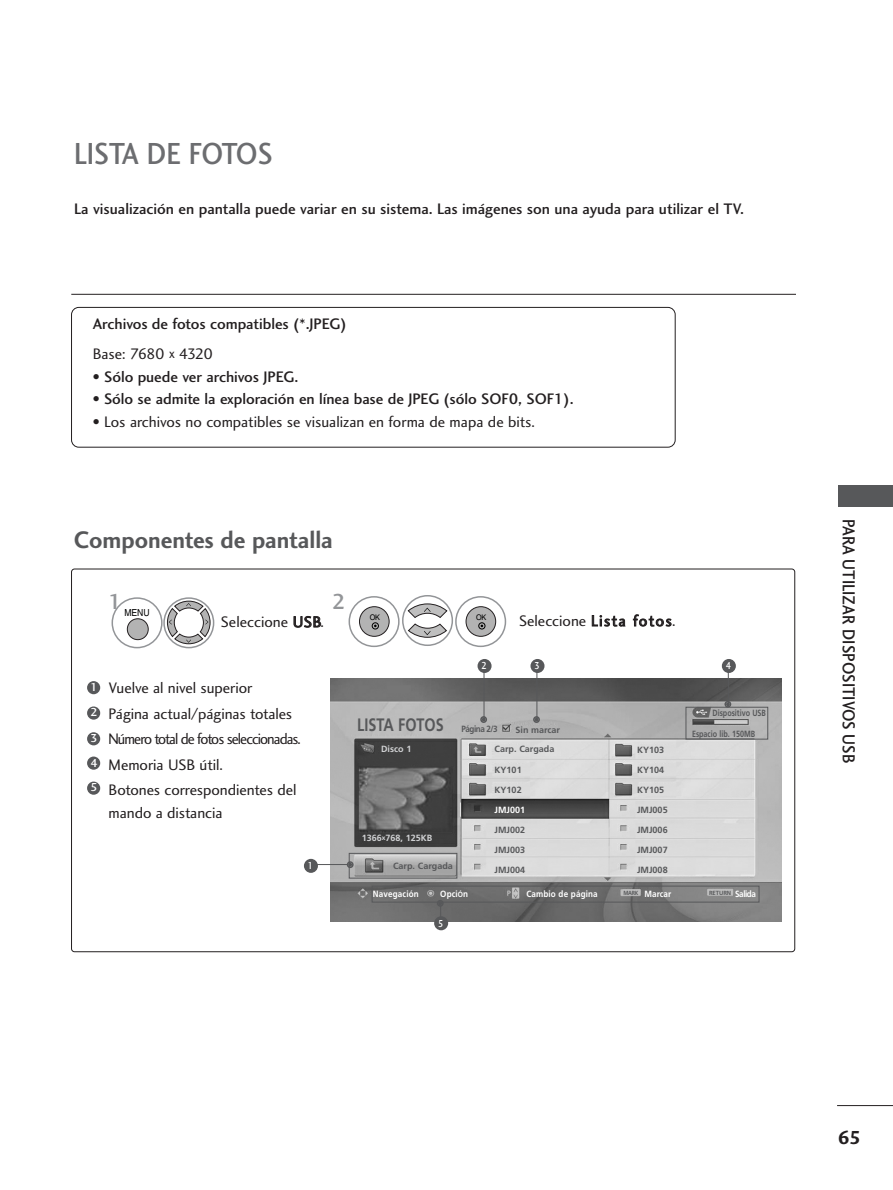
<style>
.page{position:relative;width:893px;height:1190px;background:#fff}
.page>*{position:absolute;margin:0;border:0;box-sizing:border-box;transform-origin:0 0}
.t1{font:31.5px "Charlotte Sans Medium Plain";letter-spacing:-.015em;color:#6c6d70;scale:.9 1}
.t2{font:24.75px "Charlotte Sans Bold Plain";color:#57585a;scale:.95 1}
.t3{font:22.5px "Charlotte Sans Medium Plain";color:#939598}
.t4{font:19.5px "Charlotte Sans Bold Plain";color:#231f20}
.t5{font:18px "Charlotte Sans Medium Plain";color:#231f20;scale:.9 1}
.t6{font:700 18px "Frutiger";color:#57585a;scale:.8 1}
.t7{font:15.75px/25.5px "Charlotte Sans Book Plain";letter-spacing:-.005em;color:#231f20}
.t8{font:15.75px "Charlotte Sans Medium Plain";letter-spacing:-.005em;color:#231f20}
.t9{font:15.75px "Charlotte Sans Book Plain";letter-spacing:-.065em;color:#231f20}
.t10{font:12px/24.6px "Charlotte Sans Medium Plain";color:#fff;text-align:justify}
.t11{font:10.5px "Charlotte Sans Medium Plain";color:#fff;scale:.85 1}
.t12{font:9.75px "Helvetica";color:#000;scale:.89 1}
.t13{font:700 9px "Frutiger";color:#57585a}
.t14{font:700 9px "Frutiger";letter-spacing:.015em;color:#fff;scale:.9 1}
.t15{font:700 9px "Frutiger";color:#57585a;scale:.8 1}
.t16{font:700 9px "Frutiger";color:#d1d2d4}
.t17{font:700 9px "Frutiger";letter-spacing:.015em;color:#fff}
.t18{font:7.8px "Helvetica";color:#000;scale:.94 1}
.t19{font:700 6px "Frutiger";letter-spacing:-.02em;color:#57585a}
.t20{font:700 6px "Frutiger";letter-spacing:-.02em;color:#57585a;scale:.9 1}
.s1{font-size:14.25px}
.s2{font-family:"Charlotte Sans Book Plain"}
.s3{font-size:9px}
.s4{font-size:7.5px}
</style>
<div class="page">
<div style="left:838px;top:485px;width:54px;height:21px;background:#57585a"></div>
<hr style="left:837px;top:1105px;width:55px;height:1px;background:#231f20">
<hr style="left:71px;top:294px;width:725px;height:1px;background:#231f20">
<div style="left:87px;top:681px;width:13px;height:13px;background:#57585a;border-radius:50%"></div>
<div style="left:87px;top:732px;width:13px;height:13px;background:#57585a;border-radius:50%"></div>
<div style="left:87px;top:756px;width:13px;height:13px;background:#57585a;border-radius:50%"></div>
<div style="left:87px;top:781px;width:13px;height:13px;background:#57585a;border-radius:50%"></div>
<div style="left:87px;top:706px;width:13px;height:13px;background:#57585a;border-radius:50%"></div>
<div style="left:71px;top:307px;width:604px;height:140px;border:1px solid #231f20;border-radius:7px"></div>
<img style="left:331px;top:678px;width:450px;height:244px">
<div style="left:685px;top:707px;width:83px;height:32px;border:1px solid #57585a"></div>
<div style="left:480px;top:716px;width:7px;height:7px;border:2px solid #57585a;border-radius:50%"></div>
<hr style="left:483px;top:670px;width:1px;height:51px;background:#57585a">
<div style="left:477px;top:659px;width:14px;height:14px;background:#57585a;border-radius:50%"></div>
<div style="left:533px;top:716px;width:7px;height:7px;border:2px solid #57585a;border-radius:50%"></div>
<hr style="left:536px;top:670px;width:1px;height:51px;background:#57585a">
<div style="left:530px;top:659px;width:14px;height:14px;background:#57585a;border-radius:50%"></div>
<div style="left:724px;top:701px;width:7px;height:6px;border:2px solid #57585a;border-radius:50%"></div>
<hr style="left:728px;top:670px;width:1px;height:36px;background:#57585a">
<div style="left:721px;top:659px;width:14px;height:14px;background:#57585a;border-radius:50%"></div>
<div style="left:372px;top:885px;width:387px;height:17px;border:1px solid #57585a"></div>
<svg style="left:437px;top:900px;width:6px;height:17px"></svg>
<div style="left:434px;top:916px;width:14px;height:14px;background:#57585a;border-radius:50%"></div>
<div style="left:349px;top:853px;width:108px;height:25px;border:1px solid #57585a"></div>
<div style="left:347px;top:861px;width:6px;height:7px;border:2px solid #57585a;border-radius:50%"></div>
<hr style="left:313px;top:864px;width:34px;height:1px;background:#57585a">
<div style="left:304px;top:858px;width:14px;height:15px;background:#57585a;border-radius:50%"></div>
<div style="left:127px;top:618px;width:22px;height:22px;background:#b3b3b3;border:1px solid #231f20;border-radius:50%"></div>
<div style="left:111px;top:597px;width:51px;height:51px;border:2px solid #939598;border-radius:50%"></div>
<svg style="left:165px;top:599px;width:48px;height:48px"></svg>
<svg style="left:167px;top:601px;width:43px;height:43px"></svg>
<div style="left:163px;top:597px;width:51px;height:51px;border:2px solid #939598;border-radius:50%"></div>
<div style="left:359px;top:606px;width:30px;height:30px;background:#b3b3b3;border:1px solid #231f20;border-radius:50%"></div>
<div style="left:372px;top:622px;width:7px;height:7px;border:1px solid #000;border-radius:50%"></div>
<div style="left:348px;top:596px;width:51px;height:51px;border:2px solid #939598;border-radius:50%"></div>
<div style="left:465px;top:606px;width:31px;height:30px;background:#b3b3b3;border:1px solid #231f20;border-radius:50%"></div>
<div style="left:478px;top:622px;width:7px;height:7px;border:1px solid #000;border-radius:50%"></div>
<div style="left:455px;top:596px;width:51px;height:51px;border:2px solid #939598;border-radius:50%"></div>
<svg style="left:407px;top:603px;width:40px;height:34px"></svg>
<div style="left:402px;top:595px;width:51px;height:51px;border:2px solid #939598;border-radius:50%"></div>
<h1 class="t1" style="left:74px;top:142px;width:222px">LISTA DE FOTOS</h1>
<p class="t8" style="left:74px;top:203px;width:671px">La visualización en pantalla puede variar en su sistema. Las imágenes son una ayuda para utilizar el TV.</p>
<p class="t8" style="left:93px;top:318px;width:255px">Archivos de fotos compatibles (*.JPEG)</p>
<p class="t9" style="left:93px;top:348px;width:122px">Base: 7680 <span class="s1">x</span> 4320</p>
<p class="t8" style="left:93px;top:370px;width:207px"><span class="s2">•</span> Sólo puede ver archivos JPEG.</p>
<p class="t8" style="left:93px;top:393px;width:482px">• Sólo se admite la exploración en línea base de JPEG (sólo SOF0, SOF1).</p>
<p class="t7" style="left:93px;top:410px;width:443px">• Los archivos no compatibles se visualizan en forma de mapa de bits.</p>
<h2 class="t2" style="left:74px;top:530px;width:274px">Componentes de pantalla</h2>
<h3 class="t3" style="left:108px;top:593px;width:15px">1</h3>
<p class="t12" style="left:124px;top:609px;width:30px">MENU</p>
<h3 class="t3" style="left:332px;top:592px;width:15px">2</h3>
<p class="t7" style="left:221px;top:611px;width:105px">Seleccione USB.</p>
<p class="t7" style="left:519px;top:610px;width:158px">Seleccione Lista fotos.</p>
<p class="t18" style="left:370px;top:615px;width:12px">OK</p>
<p class="t18" style="left:476px;top:615px;width:12px">OK</p>
<p class="t11" style="left:481px;top:662px;width:8px">2</p>
<p class="t11" style="left:534px;top:662px;width:8px">3</p>
<p class="t11" style="left:725px;top:662px;width:8px">4</p>
<p class="t10" style="left:91px;top:676px;width:9px">1</p>
<p class="t10" style="left:91px;top:701px;width:9px">2</p>
<p class="t10" style="left:91px;top:727px;width:9px">3<br>4<br>5</p>
<p class="t7" style="left:109px;top:676px;width:194px">Vuelve al nivel superior<br>Página actual/páginas totales<br>Número total de fotos seleccionadas.<br>Memoria USB útil.<br>Botones correspondientes del</p>
<p class="t7" style="left:109px;top:801px;width:116px">mando a distancia</p>
<p class="t11" style="left:308px;top:862px;width:8px">1</p>
<p class="t6" style="left:357px;top:717px;width:177px">LISTA FOTOS <span class="s3">Página 2/3</span></p>
<p class="t13" style="left:515px;top:726px;width:46px">Sin marcar</p>
<p class="t16" style="left:381px;top:745px;width:32px">Disco 1</p>
<p class="t16" style="left:362px;top:834px;width:72px">1366<sup>x</sup>768, 125KB</p>
<p class="t13" style="left:393px;top:862px;width:61px">Carp. Cargada</p>
<p class="t13" style="left:494px;top:745px;width:61px">Carp. Cargada</p>
<p class="t13" style="left:494px;top:766px;width:29px">KY101</p>
<p class="t13" style="left:494px;top:786px;width:29px">KY102</p>
<p class="t17" style="left:494px;top:806px;width:32px">JMJ001</p>
<p class="t13" style="left:494px;top:826px;width:32px">JMJ002</p>
<p class="t13" style="left:494px;top:846px;width:32px">JMJ003</p>
<p class="t13" style="left:494px;top:866px;width:32px">JMJ004</p>
<p class="t13" style="left:637px;top:746px;width:29px">KY103</p>
<p class="t13" style="left:637px;top:766px;width:29px">KY104</p>
<p class="t13" style="left:637px;top:786px;width:29px">KY105</p>
<p class="t13" style="left:637px;top:806px;width:32px">JMJ005</p>
<p class="t13" style="left:637px;top:826px;width:32px">JMJ006</p>
<p class="t13" style="left:637px;top:846px;width:32px">JMJ007</p>
<p class="t13" style="left:637px;top:866px;width:32px">JMJ008</p>
<p class="t15" style="left:712px;top:709px;width:68px">Dispositivo USB</p>
<p class="t15" style="left:692px;top:730px;width:80px">Espacio lib. 150MB</p>
<p class="t14" style="left:373px;top:890px;width:52px">Navegación</p>
<p class="t14" style="left:440px;top:890px;width:33px">Opci<span class="s4">Ó</span>n</p>
<p class="t14" style="left:526px;top:890px;width:81px">Cambio de página</p>
<p class="t14" style="left:644px;top:890px;width:32px">Marcar</p>
<p class="t14" style="left:735px;top:890px;width:24px">Salida</p>
<p class="t20" style="left:623px;top:890px;width:18px">MARK</p>
<p class="t19" style="left:709px;top:890px;width:24px">RETURN</p>
<p class="t11" style="left:438px;top:919px;width:8px">5</p>
<p class="t5" style="left:855px;top:519px;width:272px;rotate:90deg">PARA UTILIZAR DISPOSITIVOS USB</p>
<p class="t4" style="left:837px;top:1129px;width:25px">65</p>
</div>
